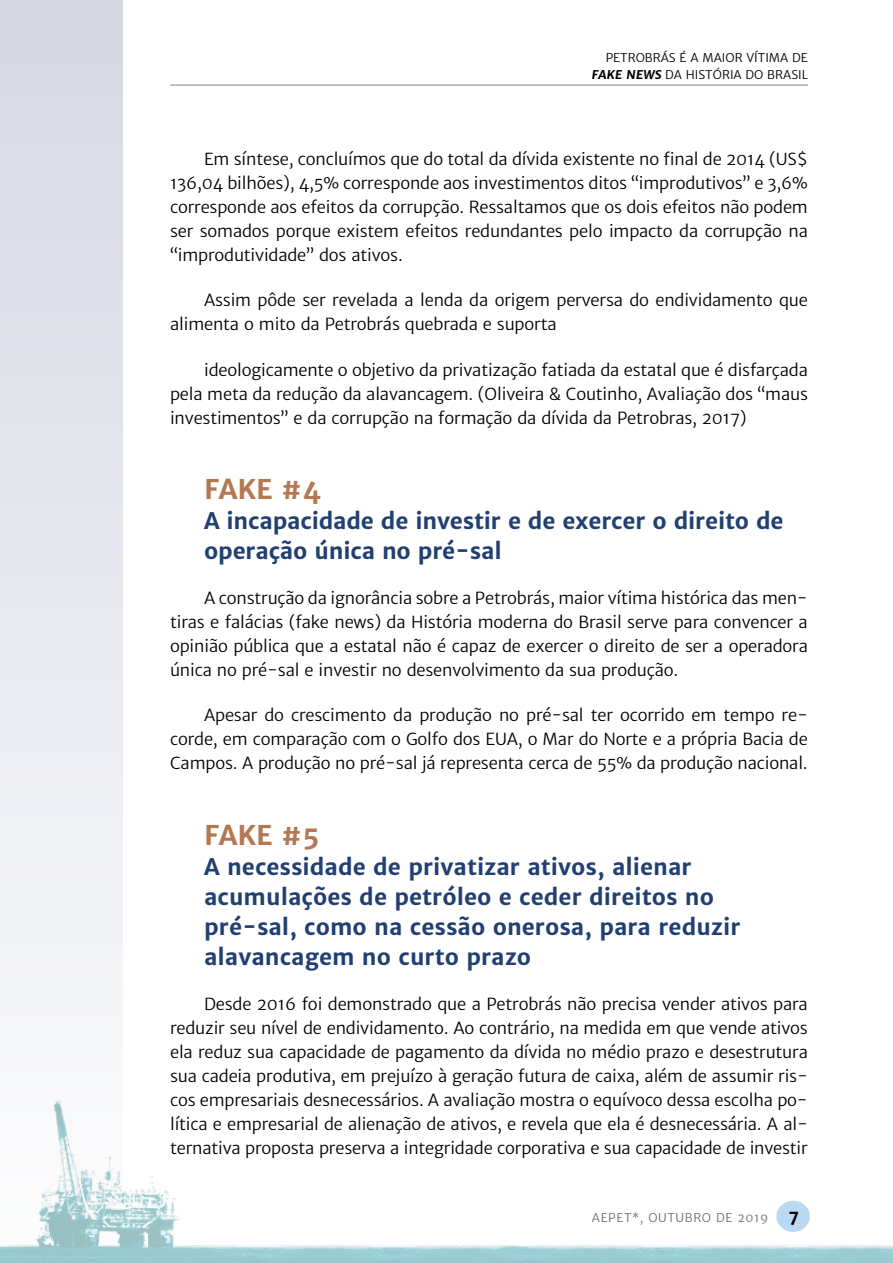
<style>
.page{position:relative;width:893px;height:1263px;background:#fff}
.page>*{position:absolute;margin:0;border:0;box-sizing:border-box;transform-origin:0 0}
.t1{font:700 27px "Merriweather Sans";letter-spacing:-.01em;color:#b37851}
.t2{font:700 22.5px/30px "Merriweather Sans";color:#214071}
.t3{font:16.5px/24px "Merriweather Sans";letter-spacing:-.01em;color:#000;text-align:justify}
.t4{font:12px/16.5px "Merriweather Sans";color:#000;text-align:right}
.t5{font:12px "Merriweather Sans";letter-spacing:.05em;color:#6d6e71}
.s1{font-weight:700}
.s2{font-weight:700;font-size:16.5px;color:#000}
</style>
<div class="page">
<svg style="left:0;top:0;width:122px;height:1002px;fill:#e5e6ed"></svg>
<img style="left:0;top:1100px;width:893px;height:163px">
<hr style="left:170px;top:85px;width:638px;height:1px;background:#808285">
<p class="t4" style="left:591px;top:50px;width:218px">ás é a maior vítima de<br><span class="s1">fake news</span> da História do Brasil</p>
<p class="t4" style="left:606px;top:50px;width:17px">Petrobr</p>
<p class="t3" style="left:170px;top:147px;width:639px;text-indent:34px">Em síntese, concluímos que do total da dívida existente no final de 2014 (US$ 136,04 bilhões), 4,5% corresponde aos investimentos ditos “improdutivos” e 3,6% corresponde aos efeitos da corrupção. Ressaltamos que os dois efeitos não podem ser somados porque existem efeitos redundantes pelo impacto da corrupção na “improdutividade” dos ativos.</p>
<p class="t3" style="left:170px;top:289px;width:639px;text-indent:34px">Assim pôde ser revelada a lenda da origem perversa do endividamento que alimenta o mito da Petrobrás quebrada e suporta</p>
<p class="t3" style="left:170px;top:358px;width:639px;text-indent:34px">ideologicamente o objetivo da privatização fatiada da estatal que é disfarçada pela meta da redução da alavancagem. (Oliveira &amp; Coutinho, Avaliação dos “maus investimentos” e da corrupção na formação da dívida da Petrobras, 2017)</p>
<h1 class="t1" style="left:204px;top:472px;width:118px">FAKE #4</h1>
<h2 class="t2" style="left:204px;top:506px;width:581px">A incapacidade de investir e de exercer o direito de operação única no pré-sal</h2>
<p class="t3" style="left:170px;top:586px;width:639px;text-indent:34px">A construção da ignorância sobre a Petrobrás, maior vítima histórica das men&shy;tiras e falácias (fake news) da História moderna do Brasil serve para convencer a opinião pública que a estatal não é capaz de exercer o direito de ser a operadora única no pré-sal e investir no desenvolvimento da sua produção.</p>
<p class="t3" style="left:170px;top:704px;width:639px;text-indent:34px">Apesar do crescimento da produção no pré-sal ter ocorrido em tempo re&shy;corde, em comparação com o Golfo dos EUA, o Mar do Norte e a própria Bacia de Campos. A produção no pré-sal já representa cerca de 55% da produção nacional.</p>
<h1 class="t1" style="left:204px;top:818px;width:117px">FAKE #5</h1>
<h2 class="t2" style="left:204px;top:852px;width:538px">A necessidade de privatizar ativos, alienar acumulações de petróleo e ceder direitos no pré-sal, como na cessão onerosa, para reduzir alavancagem no curto prazo</h2>
<p class="t3" style="left:170px;top:992px;width:639px;text-indent:34px">Desde 2016 foi demonstrado que a Petrobrás não precisa vender ativos para reduzir seu nível de endividamento. Ao contrário, na medida em que vende ativos ela reduz sua capacidade de pagamento da dívida no médio prazo e desestrutura sua cadeia produtiva, em prejuízo à geração futura de caixa, além de assumir ris&shy;cos empresariais desnecessários. A avaliação mostra o equívoco dessa escolha po&shy;lítica e empresarial de alienação de ativos, e revela que ela é desnecessária. A al&shy;ternativa proposta preserva a integridade corporativa e sua capacidade de investir</p>
<p class="t5" style="left:592px;top:1211px;width:209px">AEPET*, OUTUBRO de 2019 <span class="s2">7</span></p>
</div>
